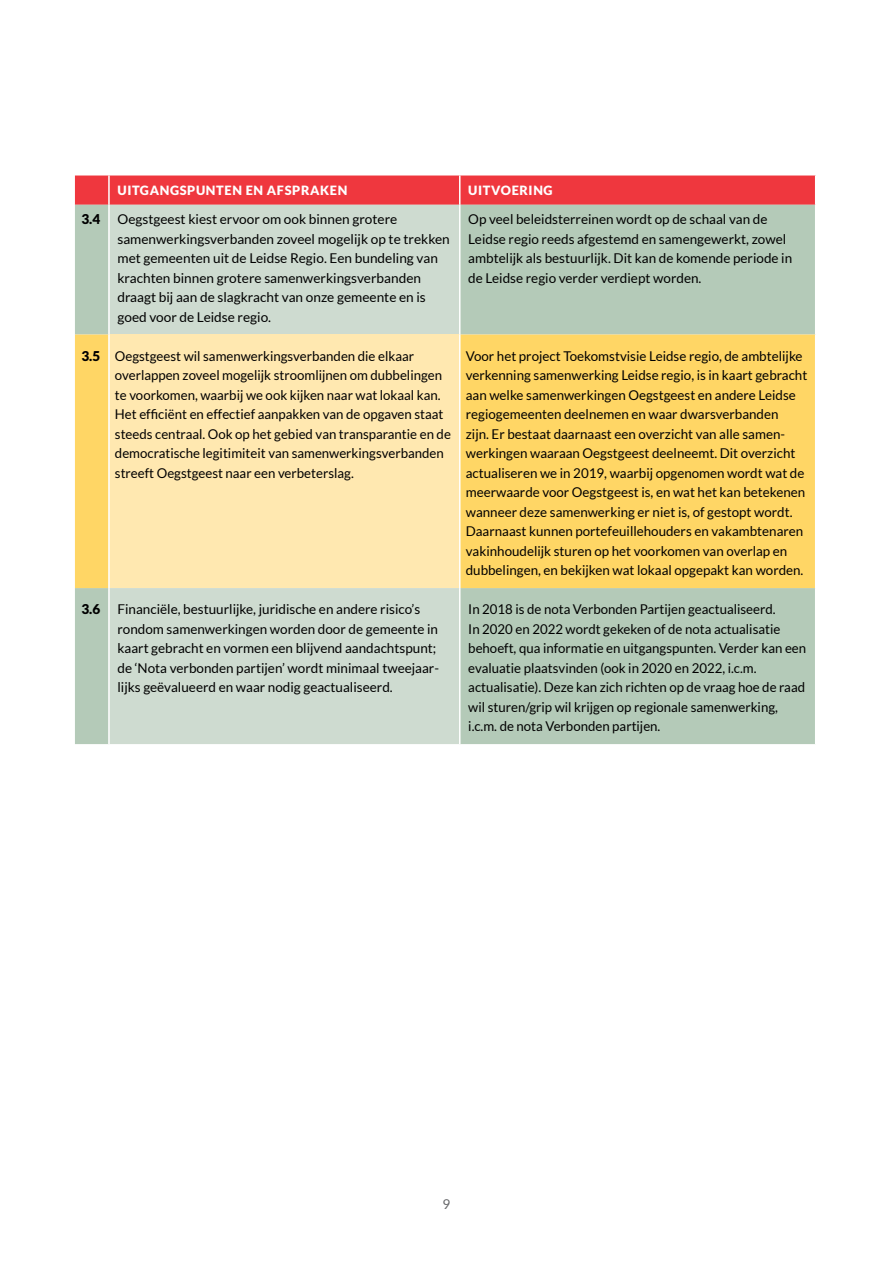
<style>
.page{position:relative;width:893px;height:1263px;background:#fff}
.page>*{position:absolute;margin:0;border:0;box-sizing:border-box;transform-origin:0 0}
.t1{font:13.5px/19.5px "Lato";color:#000}
.t2{font:900 13.5px "Lato";color:#000}
.t3{font:13.5px "Lato";color:#67686b}
.t4{font:900 12.75px "Lato";letter-spacing:.05em;color:#fff}
.s1{font-weight:900}
</style>
<div class="page">
<div style="left:75px;top:205px;width:740px;height:539px;background:#b4cab8"></div>
<div style="left:110px;top:205px;width:349px;height:539px;background:#cedbd0"></div>
<div style="left:75px;top:335px;width:740px;height:253px;background:#ffd665"></div>
<div style="left:109px;top:335px;width:351px;height:253px;background:#ffe8b0"></div>
<hr style="left:108px;top:205px;width:2px;height:130px;background:#fff">
<hr style="left:108px;top:335px;width:2px;height:253px;background:#fff">
<hr style="left:108px;top:588px;width:2px;height:156px;background:#fff">
<div style="left:75px;top:176px;width:741px;height:29px;background:#ef373e"></div>
<hr style="left:459px;top:205px;width:1px;height:130px;background:#fff">
<hr style="left:459px;top:335px;width:1px;height:253px;background:#fff">
<hr style="left:459px;top:588px;width:1px;height:156px;background:#fff">
<p class="t4" style="left:117px;top:183px;width:231px">UITGANGSPUNTEN EN AFSPRAKEN</p>
<p class="t4" style="left:468px;top:183px;width:86px">UITVOERING</p>
<p class="t2" style="left:81px;top:211px;width:20px">3.4</p>
<p class="t1" style="left:117px;top:210px;width:334px">Oegstgeest kiest ervoor om ook binnen grotere samenwerkingsverbanden zoveel mogelijk op te trekken met gemeenten uit de Leidse Regio. Een bundeling van krachten binnen grotere samenwerkingsverbanden draagt bij aan de slagkracht van onze gemeente en is goed voor de Leidse regio.</p>
<p class="t1" style="left:468px;top:210px;width:325px">Op veel beleidsterreinen wordt op de schaal van de Leidse regio reeds afgestemd en samengewerkt, zowel ambtelijk als bestuurlijk. Dit kan de komende periode in de Leidse regio verder verdiept worden.</p>
<p class="t1" style="left:115px;top:346px;width:337px;text-indent:-33px"><span class="s1">3.5</span> Oegstgeest wil samenwerkingsverbanden die elkaar overlappen zoveel mogelijk stroomlijnen om dubbelingen te voorkomen, waarbij we ook kijken naar wat lokaal kan.<br>Het efficiënt en effectief aanpakken van de opgaven staat steeds centraal. Ook op het gebied van transparantie en de democratische legitimiteit van samenwerkingsverbanden streeft Oegstgeest naar een verbeterslag.</p>
<p class="t1" style="left:466px;top:346px;width:343px">Voor het project Toekomstvisie Leidse regio, de ambtelijke verkenning samenwerking Leidse regio, is in kaart gebracht aan welke samenwerkingen Oegstgeest en andere Leidse regiogemeenten deelnemen en waar dwarsverbanden<br>zijn. Er bestaat daarnaast een overzicht van alle samen&shy;werkingen waaraan Oegstgeest deelneemt. Dit overzicht actualiseren we in 2019, waarbij opgenomen wordt wat de meerwaarde voor Oegstgeest is, en wat het kan betekenen wanneer deze samenwerking er niet is, of gestopt wordt.<br>Daarnaast kunnen portefeuillehouders en vakambtenaren vakinhoudelijk sturen op het voorkomen van overlap en dubbelingen, en bekijken wat lokaal opgepakt kan worden.</p>
<p class="t2" style="left:81px;top:601px;width:20px">3.6</p>
<p class="t1" style="left:117px;top:600px;width:323px">Financiële, bestuurlijke, juridische en andere risico’s rondom samenwerkingen worden door de gemeente in kaart gebracht en vormen een blijvend aandachtspunt; de ‘Nota verbonden partijen’ wordt minimaal tweejaar&shy;lijks geëvalueerd en waar nodig geactualiseerd.</p>
<p class="t1" style="left:468px;top:600px;width:339px">In 2018 is de nota Verbonden Partijen geactualiseerd.<br>In 2020 en 2022 wordt gekeken of de nota actualisatie behoeft, qua informatie en uitgangspunten. Verder kan een evaluatie plaatsvinden (ook in 2020 en 2022, i.c.m. actualisatie). Deze kan zich richten op de vraag hoe de raad wil sturen/grip wil krijgen op regionale samenwerking, i.c.m. de nota Verbonden partijen.</p>
<p class="t3" style="left:443px;top:1197px;width:9px">9</p>
</div>
